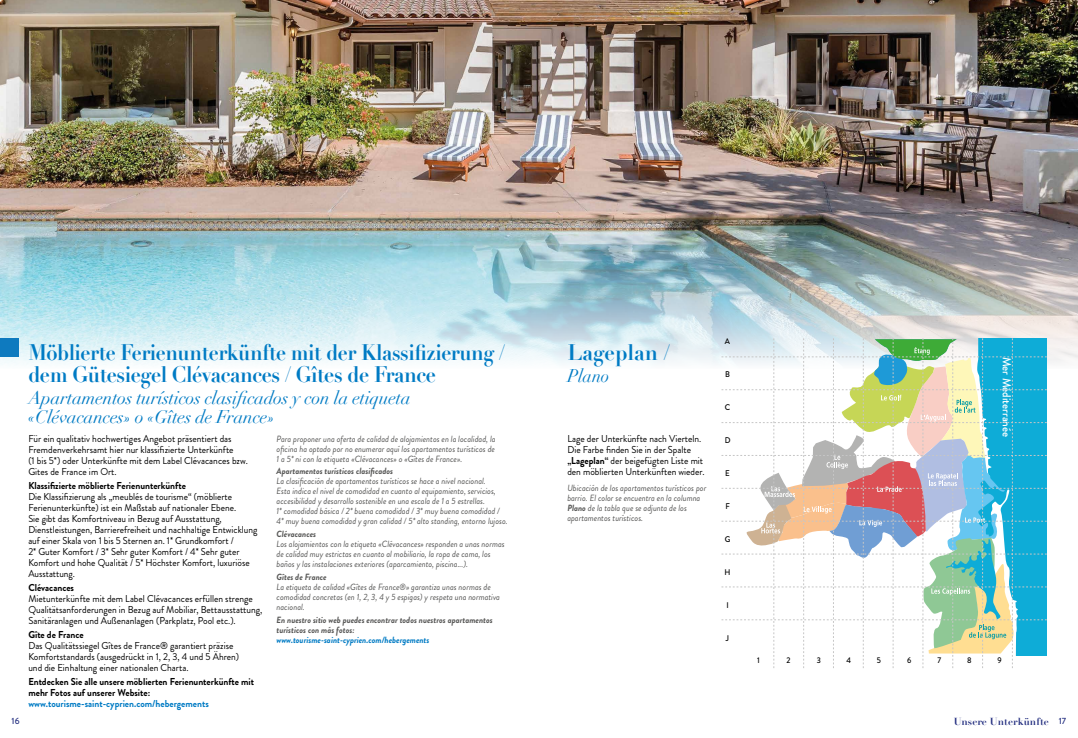
<style>
.page{position:relative;width:1078px;height:738px;background:#fff}
.page>*{position:absolute;margin:0;border:0;box-sizing:border-box;transform-origin:0 0}
.t1{font:700 22px/22px "Didot";letter-spacing:-.02em;color:#007bc4;scale:.91 1}
.t2{font:700 22px "Didot";color:#007bc4;scale:.95 1}
.t3{font:italic 18px/19px "Didot";letter-spacing:-.01em;color:#007bc4}
.t4{font:italic 18px "Didot";letter-spacing:-.01em;color:#007bc4;scale:.95 1}
.t5{font:500 11.8px "Brandon Grotesque";color:#fff;scale:.95 1}
.t6{font:10px/11px "Brandon Grotesque";color:#000;scale:.95 1}
.t7{font:10px/11px "Brandon Grotesque";color:#000;scale:.94 1}
.t8{font:700 10px/11px "Brandon Grotesque";color:#000;scale:.95 1}
.t9{font:700 10px "Brandon Grotesque";color:#007bc4;scale:.95 1}
.t10{font:700 10px "Didot";letter-spacing:.01em;color:#253081}
.t11{font:italic 9px/10px "Brandon Grotesque";color:#575756;scale:.95 1}
.t12{font:italic 700 9px/10px "Brandon Grotesque";color:#575756;scale:.95 1}
.t13{font:italic 700 9px "Brandon Grotesque";color:#007bc4;scale:.95 1}
.t14{font:500 9px "Brandon Grotesque";color:#253081}
.t15{font:500 8.2px "Brandon Grotesque";color:#000;scale:.95 1}
.s1{font-weight:700}
.s2{font-family:"Brandon Grotesque";font-weight:500;font-size:9px}
</style>
<div class="page">
<img style="left:0;top:0;width:1077px;height:369px">
<div style="left:0;top:338px;width:18px;height:18px;background:#0e7abf"></div>
<svg style="left:721px;top:338px;width:325px;height:329px"></svg>
<h1 class="t1" style="left:28px;top:341px;width:525px">Möblierte Ferienunterkünfte mit der Klassifizierung / dem Gütesiegel Clévacances / Gîtes de France</h1>
<h2 class="t3" style="left:28px;top:387px;width:384px">Apartamentos turísticos clasificados y con la etiqueta «Clévacances» o «Gîtes de France»</h2>
<p class="t6" style="left:28px;top:433px;width:232px">Für ein qualitativ hochwertiges Angebot präsentiert das Fremdenverkehrsamt hier nur klassifizierte Unterkünfte<br>(1 bis 5*) oder Unterkünfte mit dem Label Clévacances bzw.<br>Gites de France im Ort.</p>
<p class="t8" style="left:28px;top:480px;width:167px">Klassifizierte möblierte Ferienunterkünfte</p>
<p class="t7" style="left:28px;top:491px;width:245px">Die Klassifizierung als „meublés de tourisme“ (möblierte Ferienunterkünfte) ist ein Maßstab auf nationaler Ebene.<br>Sie gibt das Komfortniveau in Bezug auf Ausstattung, Dienstleistungen, Barrierefreiheit und nachhaltige Entwicklung auf einer Skala von 1 bis 5 Sternen an. 1* Grundkomfort /<br>2* Guter Komfort / 3* Sehr guter Komfort / 4* Sehr guter Komfort und hohe Qualität / 5* Höchster Komfort, luxuriöse Ausstattung.</p>
<p class="t8" style="left:28px;top:582px;width:50px">Clévacances</p>
<p class="t6" style="left:28px;top:593px;width:248px">Mietunterkünfte mit dem Label Clévacances erfüllen strenge<br>Qualitätsanforderungen in Bezug auf Mobiliar, Bettausstattung,<br>Sanitäranlagen und Außenanlagen (Parkplatz, Pool etc.).</p>
<p class="t8" style="left:28px;top:628px;width:60px">Gîte de France</p>
<p class="t6" style="left:28px;top:639px;width:223px">Das Qualitätssiegel Gîtes de France® garantiert präzise<br>Komfortstandards (ausgedrückt in 1, 2, 3, 4 und 5 Ähren) und die Einhaltung einer nationalen Charta.</p>
<p class="t8" style="left:28px;top:675px;width:239px">Entdecken Sie alle unsere möblierten Ferienunterkünfte mit mehr Fotos auf unserer Website:</p>
<p class="t9" style="left:28px;top:696px;width:191px">www.tourisme-saint-cyprien.com/hebergements</p>
<p class="t11" style="left:276px;top:433px;width:232px;text-align:justify">Para proponer una oferta de calidad de alojamientos en la localidad, la oficina ha optado por no enumerar aquí los apartamentos turísticos de 1 a 5* ni con la etiqueta «Clévacances» o «Gîtes de France».</p>
<p class="t12" style="left:276px;top:466px;width:124px">Apartamentos turísticos clasificados</p>
<p class="t11" style="left:276px;top:476px;width:245px">La clasificación de apartamentos turísticos se hace a nivel nacional.<br>Esta indica el nivel de comodidad en cuanto al equipamiento, servicios, accesibilidad y desarrollo sostenible en una escala de 1 a 5 estrellas.<br>1* comodidad básica / 2* buena comodidad / 3* muy buena comodidad / 4* muy buena comodidad y gran calidad / 5* alto standing, entorno lujoso.</p>
<p class="t12" style="left:276px;top:529px;width:43px">Clévacances</p>
<p class="t11" style="left:276px;top:539px;width:241px">Los alojamientos con la etiqueta «Clévacances» responden a unas normas de calidad muy estrictas en cuanto al mobiliario, la ropa de cama, los baños y las instalaciones exteriores (aparcamiento, piscina...).</p>
<p class="t12" style="left:276px;top:571px;width:54px">Gîtes de France</p>
<p class="t11" style="left:276px;top:581px;width:237px">La etiqueta de calidad «Gîtes de France®» garantiza unas normas de comodidad concretas (en 1, 2, 3, 4 y 5 espigas) y respeta una normativa nacional.</p>
<p class="t12" style="left:276px;top:614px;width:229px">En nuestro sitio web puedes encontrar todos nuestros apartamentos turísticos con más fotos:</p>
<p class="t13" style="left:276px;top:633px;width:162px">www.tourisme-saint-cyprien.com/hebergements</p>
<h1 class="t2" style="left:567px;top:338px;width:109px">Lageplan /</h1>
<h2 class="t4" style="left:567px;top:364px;width:46px">Plano</h2>
<p class="t6" style="left:567px;top:433px;width:146px">Lage der Unterkünfte nach Vierteln.<br>Die Farbe finden Sie in der Spalte <span class="s1">„Lageplan“</span> der beigefügten Liste mit den möblierten Unterkünften wieder.</p>
<p class="t11" style="left:567px;top:482px;width:148px">Ubicación de los apartamentos turísticos por barrio. El color se encuentra en la columna <span class="s1">Plano</span> de la tabla que se adjunta de los apartamentos turísticos.</p>
<p class="t15" style="left:724px;top:335px;width:7px">A</p>
<p class="t15" style="left:725px;top:368px;width:7px">B</p>
<p class="t15" style="left:724px;top:401px;width:7px">C</p>
<p class="t15" style="left:724px;top:434px;width:8px">D</p>
<p class="t15" style="left:725px;top:467px;width:6px">E</p>
<p class="t15" style="left:725px;top:500px;width:6px">F</p>
<p class="t15" style="left:724px;top:533px;width:7px">G</p>
<p class="t15" style="left:724px;top:566px;width:8px">H</p>
<p class="t15" style="left:726px;top:599px;width:4px">I</p>
<p class="t15" style="left:725px;top:632px;width:5px">J</p>
<h3 class="t5" style="left:1014px;top:356px;width:86px;rotate:90deg">Mer Méditerranée</h3>
<p class="t15" style="left:757px;top:653px;width:4px">1</p>
<p class="t15" style="left:786px;top:653px;width:6px">2</p>
<p class="t15" style="left:816px;top:653px;width:6px">3</p>
<p class="t15" style="left:846px;top:653px;width:6px">4</p>
<p class="t15" style="left:876px;top:653px;width:6px">5</p>
<p class="t15" style="left:906px;top:653px;width:6px">6</p>
<p class="t15" style="left:937px;top:653px;width:5px">7</p>
<p class="t15" style="left:966px;top:653px;width:6px">8</p>
<p class="t15" style="left:997px;top:653px;width:6px">9</p>
<p class="t14" style="left:12px;top:714px;width:9px">16</p>
<p class="t10" style="left:953px;top:715px;width:114px">Unsere Unterkünfte <span class="s2">17</span></p>
</div>
